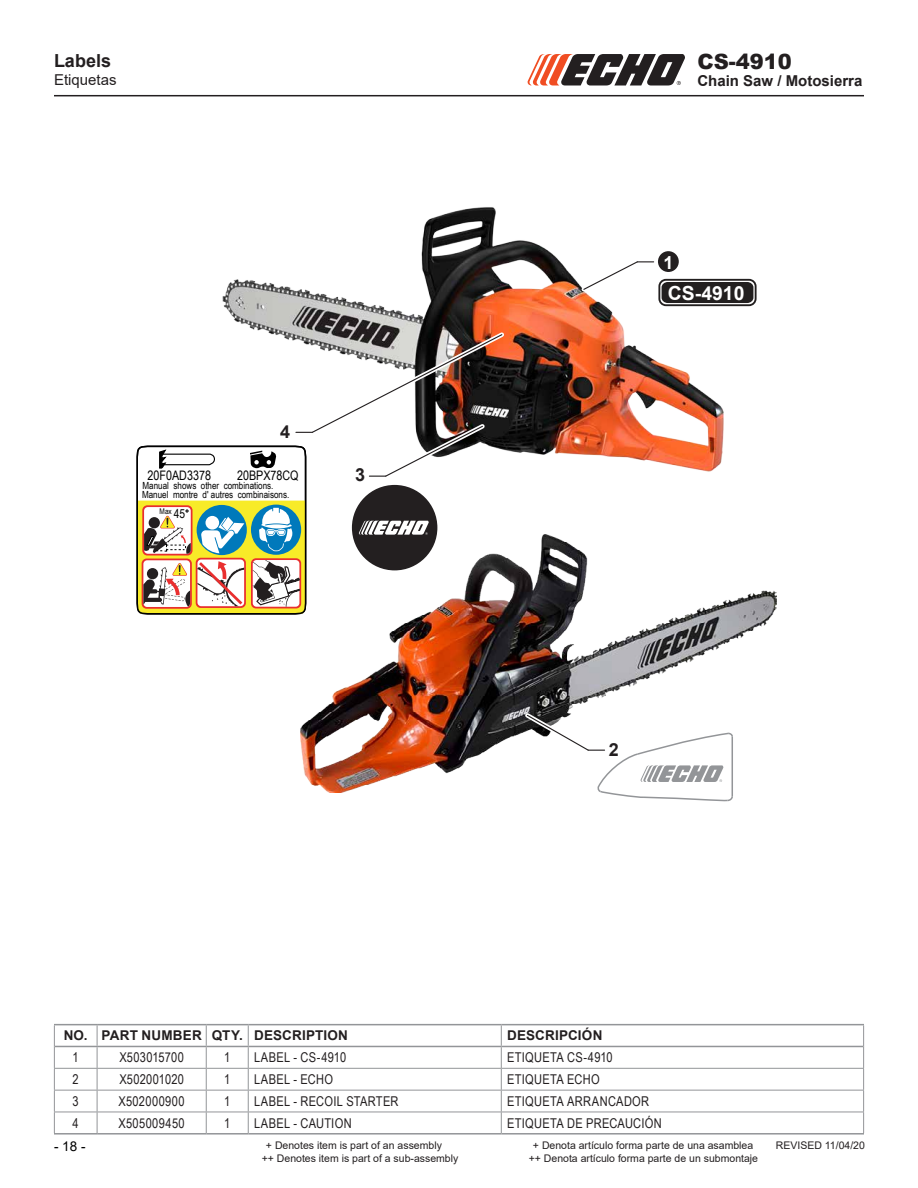
<style>
.page{position:relative;width:918px;height:1188px;background:#fff}
.page>*{position:absolute;margin:0;border:0;box-sizing:border-box;transform-origin:0 0}
.t1{font:900 21px "Arial";color:#231f20}
.t2{font:700 19.35px "Arial";color:#fff}
.t3{font:700 18px "Arial";color:#231f20}
.t4{font:700 18px "Arial";color:#fff}
.t5{font:700 15px "Arial";color:#231f20}
.t6{font:15px "Arial";color:#231f20}
.t7{font:13.5px "Arial Narrow";letter-spacing:.02em;color:#231f20}
.t8{font:700 13.5px "Arial";letter-spacing:.01em;color:#231f20}
.t9{font:13.5px "Arial";color:#000}
.t10{font:13.05px "Arial Narrow";color:#000100}
.t11{font:12.45px "Arial Narrow";color:#000100}
.t12{font:10.5px "Arial";color:#231f20}
.t13{font:9.9px/9px "Arial Narrow";color:#000100}
.t14{font:7.8px "Arial Narrow";color:#000100}
</style>
<div class="page">
<hr style="left:54px;top:95px;width:810px;height:1px;background:#231f20">
<svg style="left:527px;top:54px;width:158px;height:32px"></svg>
<hr style="left:54px;top:1024px;width:43px;height:1px;background:#939598">
<hr style="left:97px;top:1024px;width:109px;height:1px;background:#939598">
<hr style="left:206px;top:1024px;width:42px;height:1px;background:#939598">
<hr style="left:248px;top:1024px;width:253px;height:1px;background:#939598">
<hr style="left:501px;top:1024px;width:363px;height:1px;background:#939598">
<hr style="left:55px;top:1046px;width:42px;height:1px;background:#939598">
<hr style="left:97px;top:1046px;width:109px;height:1px;background:#939598">
<hr style="left:206px;top:1046px;width:42px;height:1px;background:#939598">
<hr style="left:248px;top:1046px;width:253px;height:1px;background:#939598">
<hr style="left:501px;top:1046px;width:362px;height:1px;background:#939598">
<hr style="left:54px;top:1133px;width:43px;height:2px;background:#939598">
<hr style="left:97px;top:1133px;width:109px;height:2px;background:#939598">
<hr style="left:206px;top:1133px;width:42px;height:2px;background:#939598">
<hr style="left:248px;top:1133px;width:253px;height:2px;background:#939598">
<hr style="left:501px;top:1133px;width:363px;height:2px;background:#939598">
<svg style="left:97px;top:1025px;width:1px;height:108px"></svg>
<svg style="left:206px;top:1025px;width:1px;height:108px"></svg>
<svg style="left:248px;top:1025px;width:1px;height:108px"></svg>
<svg style="left:501px;top:1025px;width:1px;height:108px"></svg>
<hr style="left:54px;top:1068px;width:43px;height:1px;background:#939598">
<hr style="left:97px;top:1068px;width:109px;height:1px;background:#939598">
<hr style="left:206px;top:1068px;width:42px;height:1px;background:#939598">
<hr style="left:248px;top:1068px;width:253px;height:1px;background:#939598">
<hr style="left:501px;top:1068px;width:363px;height:1px;background:#939598">
<hr style="left:54px;top:1090px;width:43px;height:1px;background:#939598">
<hr style="left:97px;top:1090px;width:109px;height:1px;background:#939598">
<hr style="left:206px;top:1090px;width:42px;height:1px;background:#939598">
<hr style="left:248px;top:1090px;width:253px;height:1px;background:#939598">
<hr style="left:501px;top:1090px;width:363px;height:1px;background:#939598">
<hr style="left:54px;top:1112px;width:43px;height:1px;background:#939598">
<svg style="left:54px;top:1025px;width:1px;height:108px"></svg>
<hr style="left:97px;top:1112px;width:109px;height:1px;background:#939598">
<hr style="left:206px;top:1112px;width:42px;height:1px;background:#939598">
<hr style="left:248px;top:1112px;width:253px;height:1px;background:#939598">
<hr style="left:501px;top:1112px;width:363px;height:1px;background:#939598">
<svg style="left:863px;top:1025px;width:1px;height:108px"></svg>
<img style="left:210px;top:207px;width:536px;height:283px">
<img style="left:300px;top:534px;width:476px;height:258px">
<div style="left:349px;top:464px;width:22px;height:22px;background:#fff"></div>
<div style="left:274px;top:421px;width:23px;height:23px;background:#fff"></div>
<svg style="left:737px;top:207px;width:9px;height:58px"></svg>
<div style="left:658px;top:251px;width:21px;height:21px;background:#231f20;border-radius:50%"></div>
<div style="left:137px;top:446px;width:169px;height:168px;background:#fff;border-radius:16px"></div>
<svg style="left:159px;top:449px;width:56px;height:20px"></svg>
<svg style="left:250px;top:451px;width:26px;height:18px"></svg>
<div style="left:136px;top:446px;width:170px;height:169px;border:2px solid #000;border-radius:16px"></div>
<svg style="left:137px;top:501px;width:169px;height:113px"></svg>
<div style="left:352px;top:485px;width:85px;height:85px;background:#231f20;border-radius:50%"></div>
<svg style="left:359px;top:521px;width:70px;height:14px"></svg>
<div style="left:658px;top:279px;width:99px;height:27px;border:2px solid #221f1f;border-radius:7px"></div>
<div style="left:662px;top:282px;width:91px;height:21px;background:#221f1f;border-radius:6px"></div>
<svg style="left:521px;top:709px;width:213px;height:93px"></svg>
<svg style="left:578px;top:256px;width:76px;height:39px"></svg>
<svg style="left:296px;top:329px;width:212px;height:153px"></svg>
<h3 class="t3" style="left:54px;top:48px;width:59px">Labels</h3>
<p class="t6" style="left:54px;top:70px;width:64px">Etiquetas</p>
<h3 class="t3" style="left:280px;top:419px;width:12px">4</h3>
<p class="t10" style="left:148px;top:466px;width:65px">20F0AD3378</p>
<p class="t10" style="left:237px;top:466px;width:63px">20BPX78CQ</p>
<p class="t13" style="left:142px;top:481px;width:149px">Manual shows other combinations.<br>Manuel montre d' autres combinaisons.</p>
<p class="t14" style="left:160px;top:505px;width:14px">Max</p>
<p class="t11" style="left:174px;top:504px;width:13px">45</p>
<h3 class="t3" style="left:355px;top:462px;width:12px">3</h3>
<h1 class="t1" style="left:697px;top:46px;width:96px">CS-4910</h1>
<p class="t5" style="left:697px;top:70px;width:167px">Chain Saw / Motosierra</p>
<h3 class="t4" style="left:663px;top:250px;width:12px">1</h3>
<h2 class="t2" style="left:668px;top:279px;width:78px">CS-4910</h2>
<h3 class="t3" style="left:609px;top:737px;width:12px">2</h3>
<p class="t8" style="left:64px;top:1026px;width:286px">NO. PART NUMBER QTY. DESCRIPTION</p>
<p class="t8" style="left:507px;top:1026px;width:97px">DESCRIPCIÓN</p>
<p class="t7" style="left:73px;top:1048px;width:8px">1</p>
<p class="t7" style="left:119px;top:1048px;width:66px">X503015700</p>
<p class="t7" style="left:224px;top:1048px;width:8px">1</p>
<p class="t7" style="left:254px;top:1048px;width:93px">LABEL - CS-4910</p>
<p class="t7" style="left:507px;top:1048px;width:107px">ETIQUETA CS-4910</p>
<p class="t7" style="left:73px;top:1069px;width:8px">2</p>
<p class="t7" style="left:119px;top:1069px;width:66px">X502001020</p>
<p class="t7" style="left:224px;top:1069px;width:8px">1</p>
<p class="t7" style="left:254px;top:1069px;width:80px">LABEL - ECHO</p>
<p class="t7" style="left:507px;top:1069px;width:94px">ETIQUETA ECHO</p>
<p class="t7" style="left:73px;top:1091px;width:8px">3</p>
<p class="t7" style="left:119px;top:1091px;width:68px">X502000900</p>
<p class="t7" style="left:224px;top:1091px;width:8px">1</p>
<p class="t7" style="left:254px;top:1091px;width:146px">LABEL - RECOIL STARTER</p>
<p class="t7" style="left:507px;top:1091px;width:144px">ETIQUETA ARRANCADOR</p>
<p class="t7" style="left:73px;top:1113px;width:8px">4</p>
<p class="t7" style="left:119px;top:1113px;width:68px">X505009450</p>
<p class="t7" style="left:224px;top:1113px;width:8px">1</p>
<p class="t7" style="left:254px;top:1113px;width:99px">LABEL - CAUTION</p>
<p class="t7" style="left:507px;top:1113px;width:156px">ETIQUETA DE PRECAUCIÓN</p>
<p class="t9" style="left:54px;top:1137px;width:33px">- 18 -</p>
<p class="t12" style="left:266px;top:1138px;width:177px">+ Denotes item is part of an assembly</p>
<p class="t12" style="left:533px;top:1138px;width:222px">+ Denota artículo forma parte de una asamblea</p>
<p class="t12" style="left:262px;top:1151px;width:198px">++ Denotes item is part of a sub-assembly</p>
<p class="t12" style="left:529px;top:1151px;width:231px">++ Denota artículo forma parte de un submontaje</p>
<p class="t12" style="left:776px;top:1138px;width:91px">REVISED 11/04/20</p>
</div>
